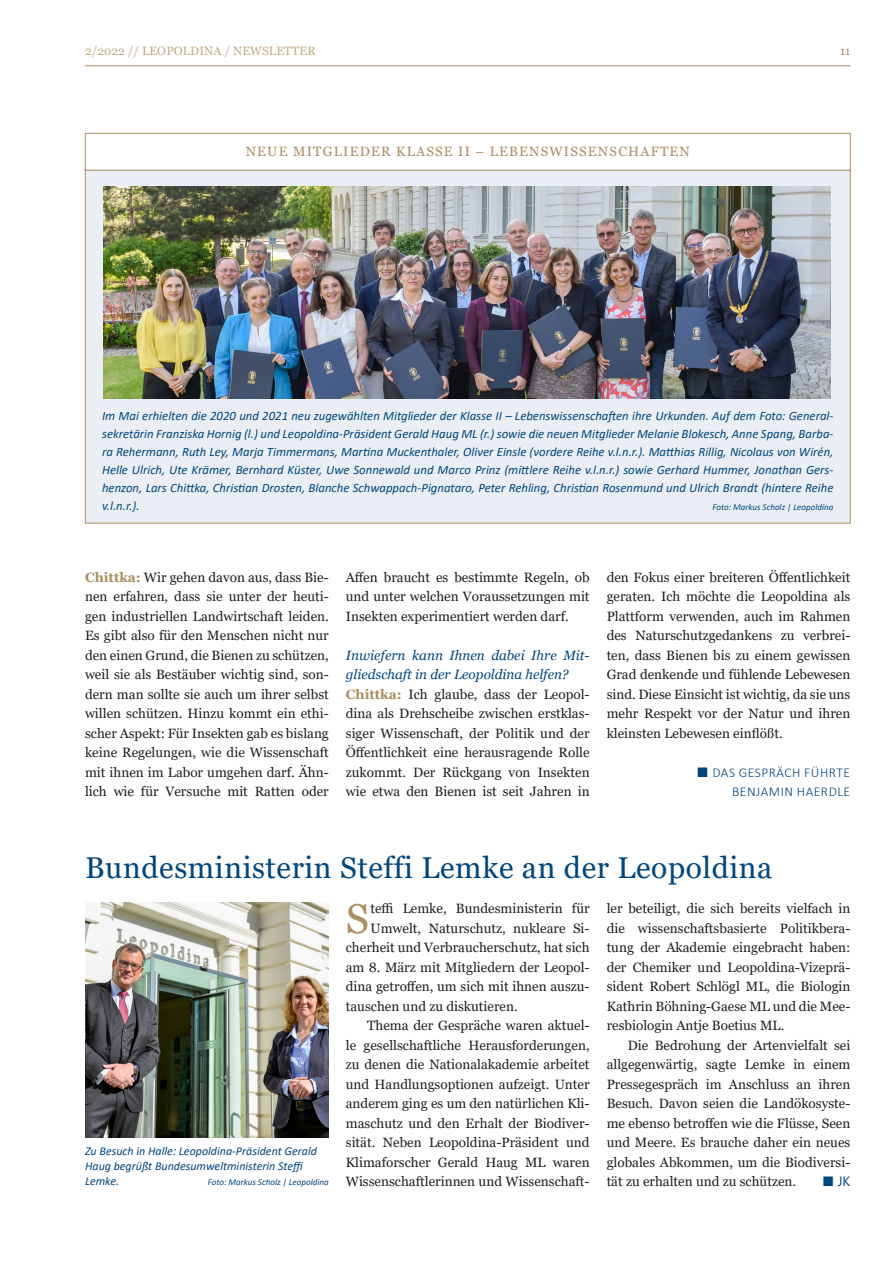
<style>
.page{position:relative;width:893px;height:1263px;background:#fff}
.page>*{position:absolute;margin:0;border:0;box-sizing:border-box;transform-origin:0 0}
.t1{font:41.7px "Georgia";color:#ab8e60}
.Headline_3_-_klein{font:30px "Georgia";letter-spacing:.02em;color:#00467e}
.Fliesstext{font:13.5px/19.5px "Georgia";color:#231f20;text-align:justify}
.Interview_-_Frage{font:italic 13.5px/19.5px "Georgia";color:#00467e}
.Kasten_Headline{font:13.5px "Georgia";letter-spacing:.09em;color:#ab8e60}
.t2{font:300 13.5px/19.5px "Calibri";letter-spacing:.04em;color:#00467e;text-align:right}
.Fliesstext-2{font:13.5px "Segoe UI Emoji";color:#00467e}
.Kasten_-_Fliesstext{font:italic 12.75px/18px "Calibri";color:#00467e;text-align:justify}
.t3{font:italic 12px/15px "Calibri";color:#00467e}
.t4{font:12px "Georgia";letter-spacing:.01em;color:#c0aa87}
.t5{font:12px "Georgia";color:#ab8e60}
.Kasten_-_Fliesstext-2{font:italic 9px "Calibri";color:#00467e}
.s1{font-weight:700;color:#ab8e60}
</style>
<div class="page">
<hr style="left:85px;top:66px;width:765px;height:1px;background:#ab8e60">
<img style="left:85px;top:902px;width:244px;height:236px">
<div style="left:85px;top:170px;width:765px;height:353px;background:#ebeff5;border:1px solid #ab8e60"></div>
<div style="left:85px;top:133px;width:765px;height:37px;border:1px solid #ab8e60"></div>
<img style="left:103px;top:186px;width:727px;height:213px">
<p class="t4" style="left:85px;top:44px;width:232px">2/2022 // LEOPOLDINA / NEWSLETTER</p>
<p class="t5" style="left:840px;top:44px;width:12px">11</p>
<p class="Kasten_Headline" style="left:246px;top:144px;width:446px">NEUE MITGLIEDER KLASSE II – LEBENSWISSENSCHAFTEN</p>
<p class="Kasten_-_Fliesstext" style="left:102px;top:406px;width:733px">Im Mai erhielten die 2020 und 2021 neu zugewählten Mitglieder der Klasse II – Lebenswissenschaften ihre Urkunden. Auf dem Foto: General&shy;sekretärin Franziska Hornig (l.) und Leopoldina-Präsident Gerald Haug ML (r.) sowie die neuen Mitglieder Melanie Blokesch, Anne Spang, Barba&shy;ra Rehermann, Ruth Ley, Marja Timmermans, Martina Muckenthaler, Oliver Einsle (vordere Reihe v.l.n.r.). Matthias Rillig, Nicolaus von Wirén, Helle Ulrich, Ute Krämer, Bernhard Küster, Uwe Sonnewald und Marco Prinz (mittlere Reihe v.l.n.r.) sowie Gerhard Hummer, Jonathan Gers&shy;henzon, Lars Chittka, Christian Drosten, Blanche Schwappach-Pignataro, Peter Rehling, Christian Rosenmund und Ulrich Brandt (hintere Reihe v.l.n.r.).</p>
<p class="Kasten_-_Fliesstext-2" style="left:712px;top:501px;width:122px">Foto: Markus Scholz | Leopoldina</p>
<p class="Fliesstext" style="left:85px;top:568px;width:245px"><span class="s1">Chittka:</span> Wir gehen davon aus, dass Bie&shy;nen erfahren, dass sie unter der heuti&shy;gen industriellen Landwirtschaft leiden.<br>Es gibt also für den Menschen nicht nur den einen Grund, die Bienen zu schützen, weil sie als Bestäuber wichtig sind, son&shy;dern man sollte sie auch um ihrer selbst willen schützen. Hinzu kommt ein ethi&shy;scher Aspekt: Für Insekten gab es bislang keine Regelungen, wie die Wissenschaft mit ihnen im Labor umgehen darf. Ähn&shy;lich wie für Versuche mit Ratten oder</p>
<p class="Fliesstext" style="left:346px;top:568px;width:245px">Affen braucht es bestimmte Regeln, ob und unter welchen Voraussetzungen mit Insekten experimentiert werden darf.</p>
<p class="Interview_-_Frage" style="left:346px;top:645px;width:245px">Inwiefern kann Ihnen dabei Ihre Mit&shy;gliedschaft in der Leopoldina helfen?</p>
<p class="Fliesstext" style="left:346px;top:685px;width:245px"><span class="s1">Chittka:</span> Ich glaube, dass der Leopol&shy;dina als Drehscheibe zwischen erstklas&shy;siger Wissenschaft, der Politik und der Öffentlichkeit eine herausragende Rolle zukommt. Der Rückgang von Insekten wie etwa den Bienen ist seit Jahren in</p>
<p class="Fliesstext" style="left:607px;top:568px;width:245px">den Fokus einer breiteren Öffentlichkeit geraten. Ich möchte die Leopoldina als Plattform verwenden, auch im Rahmen des Naturschutzgedankens zu verbrei&shy;ten, dass Bienen bis zu einem gewissen Grad denkende und fühlende Lebewesen sind. Diese Einsicht ist wichtig, da sie uns mehr Respekt vor der Natur und ihren kleinsten Lebewesen einflößt.</p>
<p class="t2" style="left:697px;top:762px;width:155px">■ DAS GESPRÄCH FÜHRTE<br>BENJAMIN HAERDLE</p>
<p class="Headline_3_-_klein" style="left:85px;top:849px;width:689px">Bundesministerin Steffi Lemke an der Leopoldina</p>
<p class="t1" style="left:346px;top:893px;width:25px">S</p>
<p class="Fliesstext" style="left:370px;top:899px;width:221px">teffi Lemke, Bundesministerin für</p>
<p class="Fliesstext" style="left:607px;top:899px;width:245px">ler beteiligt, die sich bereits vielfach in die wissenschaftsbasierte Politikbera&shy;tung der Akademie eingebracht haben: der Chemiker und Leopoldina-Vizeprä&shy;sident Robert Schlögl ML, die Biologin Kathrin Böhning-Gaese ML und die Mee&shy;resbiologin Antje Boetius ML.</p>
<p class="Fliesstext" style="left:607px;top:1036px;width:245px;text-indent:21px">Die Bedrohung der Artenvielfalt sei allgegenwärtig, sagte Lemke in einem Pressegespräch im Anschluss an ihren Besuch. Davon seien die Landökosyste&shy;me ebenso betroffen wie die Flüsse, Seen und Meere. Es brauche daher ein neues globales Abkommen, um die Biodiversi&shy;tät zu erhalten und zu schützen.</p>
<p class="Fliesstext" style="left:370px;top:919px;width:221px">Umwelt, Naturschutz, nukleare Si-</p>
<p class="Fliesstext" style="left:346px;top:938px;width:245px">cherheit und Verbraucherschutz, hat sich</p>
<p class="Fliesstext" style="left:346px;top:958px;width:245px">am 8. März mit Mitgliedern der Leopol-</p>
<p class="Fliesstext" style="left:346px;top:977px;width:245px">dina getroffen, um sich mit ihnen auszu-</p>
<p class="Fliesstext" style="left:346px;top:997px;width:173px">tauschen und zu diskutieren.</p>
<p class="Fliesstext" style="left:346px;top:1016px;width:245px;text-indent:21px">Thema der Gespräche waren aktuel&shy;le gesellschaftliche Herausforderungen, zu denen die Nationalakademie arbeitet und Handlungsoptionen aufzeigt. Unter anderem ging es um den natürlichen Kli&shy;maschutz und den Erhalt der Biodiver&shy;sität. Neben Leopoldina-Präsident und Klimaforscher Gerald Haug ML waren Wissenschaftlerinnen und Wissenschaft-</p>
<p class="t3" style="left:85px;top:1143px;width:233px">Zu Besuch in Halle: Leopoldina-Präsident Gerald<br>Haug begrüßt Bundesumweltministerin Steffi<br>Lemke.</p>
<p class="Fliesstext-2" style="left:822px;top:1173px;width:13px">■</p>
<p class="Kasten_-_Fliesstext-2" style="left:208px;top:1176px;width:122px">Foto: Markus Scholz | Leopoldina</p>
</div>
